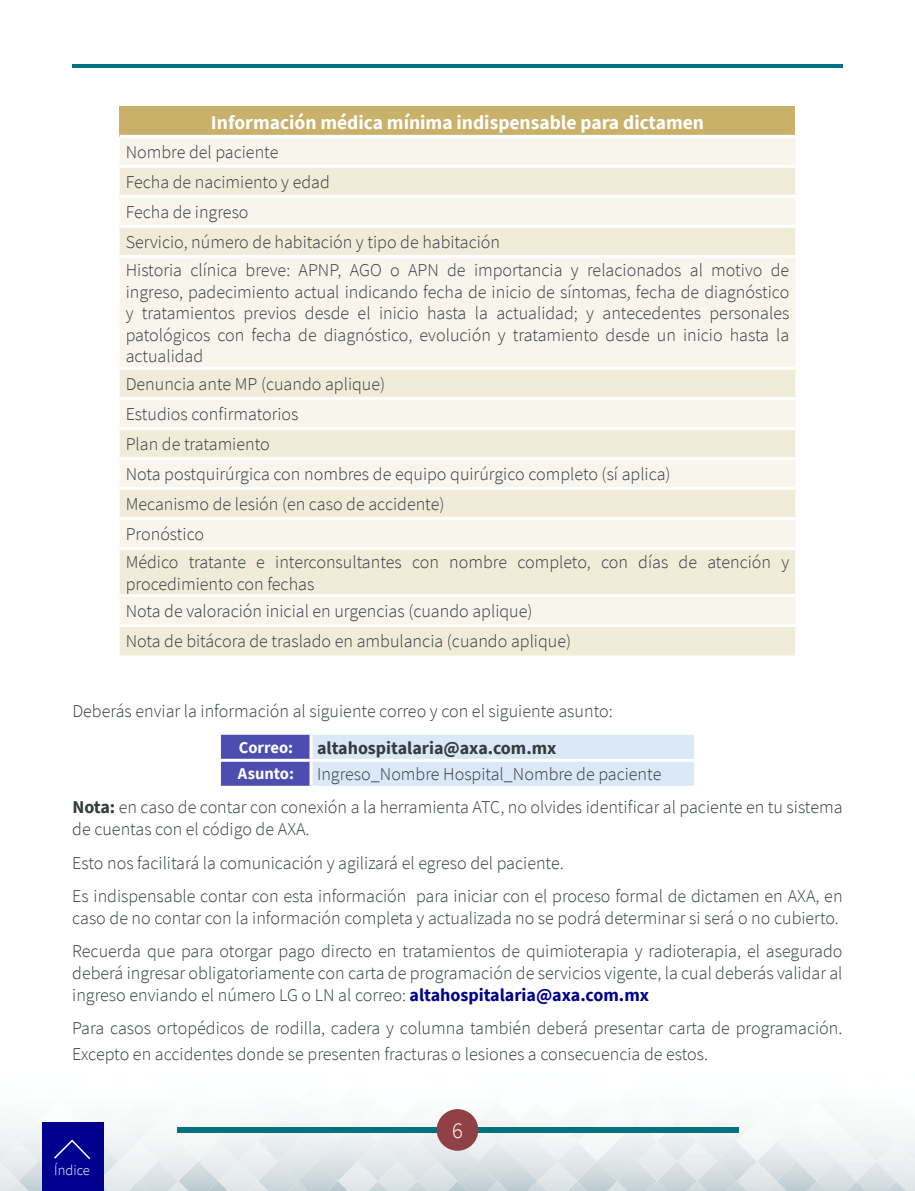
<style>
.page{position:relative;width:915px;height:1191px;background:#fff}
.page>*{position:absolute;margin:0;border:0;box-sizing:border-box;transform-origin:0 0}
.t1{font:300 22.5px "Source Sans Pro";color:#fff}
.t2{font:700 19.5px "Source Sans Pro";color:#fff}
.t3{font:300 18px/30px "Source Sans Pro";color:#343c3d}
.t4{font:700 18px "Source Sans Pro";color:#343c3d}
.t5{font:700 16.5px "Source Sans Pro";color:#fff}
.t6{font:300 14.55px "Source Sans Pro";color:#fff}
.s1{font-weight:700}
.s2{font-weight:700;color:#00008f}
</style>
<div class="page">
<img style="left:836px;top:1159px;width:78px;height:32px">
<div style="left:836px;top:1130px;width:60px;height:31px;background:#f1f3f5"></div>
<img style="left:0;top:1109px;width:836px;height:72px">
<img style="left:103px;top:1181px;width:733px;height:10px">
<img style="left:636px;top:1161px;width:20px;height:20px">
<img style="left:497px;top:1109px;width:20px;height:12px">
<img style="left:58px;top:1109px;width:100px;height:12px">
<img style="left:118px;top:1109px;width:20px;height:12px">
<img style="left:98px;top:1121px;width:20px;height:20px">
<img style="left:0;top:1181px;width:42px;height:10px">
<img style="left:19px;top:1109px;width:39px;height:52px">
<img style="left:0;top:1122px;width:19px;height:37px">
<img style="left:0;top:1109px;width:19px;height:11px">
<div style="left:177px;top:1127px;width:561px;height:5px;background:#027180"></div>
<div style="left:42px;top:1122px;width:61px;height:69px;background:#00008f"></div>
<hr style="left:72px;top:64px;width:770px;height:4px;background:#027180">
<div style="left:436px;top:1109px;width:42px;height:41px;background:#914146;border-radius:50%"></div>
<svg style="left:54px;top:1139px;width:37px;height:21px"></svg>
<div style="left:120px;top:106px;width:675px;height:30px;background:#c9b16a"></div>
<div style="left:120px;top:138px;width:675px;height:27px;background:#f8f5ec"></div>
<svg style="left:120px;top:168px;width:675px;height:487px;background:#f4f0e3"></svg>
<hr style="left:120px;top:135px;width:675px;height:3px;background:#fff">
<hr style="left:120px;top:195px;width:675px;height:3px;background:#fff">
<hr style="left:120px;top:225px;width:675px;height:3px;background:#fff">
<hr style="left:120px;top:255px;width:675px;height:3px;background:#fff">
<hr style="left:120px;top:367px;width:675px;height:3px;background:#fff">
<hr style="left:120px;top:397px;width:675px;height:3px;background:#fff">
<hr style="left:120px;top:427px;width:675px;height:3px;background:#fff">
<hr style="left:120px;top:457px;width:675px;height:3px;background:#fff">
<hr style="left:120px;top:487px;width:675px;height:3px;background:#fff">
<hr style="left:120px;top:517px;width:675px;height:3px;background:#fff">
<hr style="left:120px;top:547px;width:675px;height:3px;background:#fff">
<hr style="left:120px;top:594px;width:675px;height:3px;background:#fff">
<hr style="left:120px;top:624px;width:675px;height:3px;background:#fff">
<svg style="left:221px;top:734px;width:473px;height:52px;background:#c1ccea"></svg>
<hr style="left:309px;top:734px;width:3px;height:24px;background:#fff">
<hr style="left:221px;top:758px;width:90px;height:3px;background:#fff">
<hr style="left:311px;top:758px;width:382px;height:3px;background:#fff">
<hr style="left:309px;top:761px;width:3px;height:24px;background:#fff">
<p class="t2" style="left:211px;top:109px;width:494px">Información médica mínima indispensable para dictamen</p>
<p class="t3" style="left:126px;top:137px;width:376px">Nombre del paciente<br>Fecha de nacimiento y edad<br>Fecha de ingreso<br>Servicio, número de habitación y tipo de habitación</p>
<p class="t3" style="left:126px;top:259px;width:665px;line-height:21.6px;text-align:justify">Historia clínica breve: APNP, AGO o APN de importancia y relacionados al motivo de ingreso, padecimiento actual indicando fecha de inicio de síntomas, fecha de diagnóstico y tratamientos previos desde el inicio hasta la actualidad; y antecedentes personales patológicos con fecha de diagnóstico, evolución y tratamiento desde un inicio hasta la actualidad</p>
<p class="t3" style="left:126px;top:369px;width:546px">Denuncia ante MP (cuando aplique)<br>Estudios confirmatorios<br>Plan de tratamiento<br>Nota postquirúrgica con nombres de equipo quirúrgico completo (sí aplica)<br>Mecanismo de lesión (en caso de accidente)<br>Pronóstico</p>
<p class="t3" style="left:126px;top:551px;width:664px;line-height:21.6px">Médico tratante e interconsultantes con nombre completo, con días de atención y procedimiento con fechas</p>
<p class="t3" style="left:126px;top:596px;width:447px">Nota de valoración inicial en urgencias (cuando aplique)<br>Nota de bitácora de traslado en ambulancia (cuando aplique)</p>
<p class="t3" style="left:72px;top:696px;width:541px">Deberás enviar la información al siguiente correo y con el siguiente asunto:</p>
<p class="t5" style="left:239px;top:736px;width:56px">Correo:</p>
<p class="t4" style="left:317px;top:736px;width:241px">altahospitalaria@axa.com.mx</p>
<p class="t5" style="left:238px;top:762px;width:57px">Asunto:</p>
<p class="t3" style="left:72px;top:757px;width:771px;line-height:33.6px;text-indent:244px">Ingreso_Nombre Hospital_Nombre de paciente<br><span class="s1">Nota:</span> en caso de contar con conexión a la herramienta ATC, no olvides identificar al paciente en tu sistema</p>
<p class="t3" style="left:72px;top:812px;width:771px;line-height:33.6px">de cuentas con el código de AXA.<br>Esto nos facilitará la comunicación y agilizará el egreso del paciente.<br>Es indispensable contar con esta información para iniciar con el proceso formal de dictamen en AXA, en</p>
<p class="t3" style="left:72px;top:901px;width:771px;line-height:33.6px">caso de no contar con la información completa y actualizada no se podrá determinar si será o no cubierto.<br>Recuerda que para otorgar pago directo en tratamientos de quimioterapia y radioterapia, el asegurado</p>
<p class="t3" style="left:72px;top:962px;width:771px;line-height:21.6px">deberá ingresar obligatoriamente con carta de programación de servicios vigente, la cual deberás validar al ingreso enviando el número LG o LN al correo: <span class="s2">altahospitalaria@axa.com.mx</span></p>
<p class="t3" style="left:72px;top:1015px;width:771px;line-height:25.2px">Para casos ortopédicos de rodilla, cadera y columna también deberá presentar carta de programación.<br>Excepto en accidentes donde se presenten fracturas o lesiones a consecuencia de estos.</p>
<p class="t6" style="left:54px;top:1161px;width:37px">Índice</p>
<p class="t1" style="left:452px;top:1117px;width:12px">6</p>
</div>
